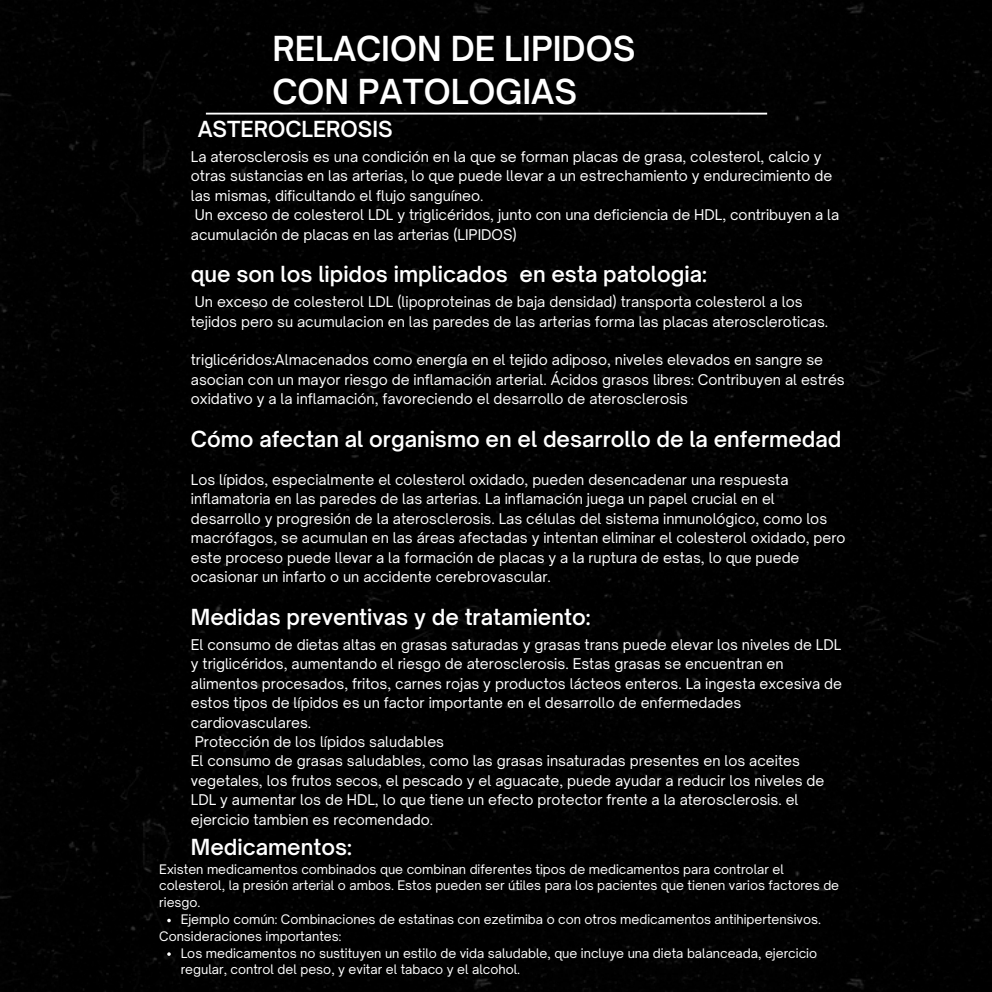
<style>
.page{position:relative;width:992px;height:992px;background:#000}
.page>*{position:absolute;margin:0;border:0;box-sizing:border-box;transform-origin:0 0}
.t1{font:600 33px/42.5px "Open Sauce One";color:#fff}
.t2{font:600 21.25px "Open Sauce One";color:#fff}
.t3{font:14.25px/19.5px "Open Sauce One";color:#fff}
.t4{font:12.5px/16.8px "Open Sauce One";color:#fff}
</style>
<div class="page">
<hr style="left:206px;top:113px;width:561px;height:2px;background:#fff">
<svg style="left:167px;top:919px;width:4px;height:3px"></svg>
<svg style="left:167px;top:952px;width:4px;height:4px"></svg>
<p class="t1" style="left:272px;top:27px;width:365px">RELACION DE LIPIDOS<br>CON PATOLOGIAS</p>
<h1 class="t2" style="left:198px;top:116px;width:197px">ASTEROCLEROSIS</h1>
<h2 class="t3" style="left:191px;top:147px;width:650px">La aterosclerosis es una condición en la que se forman placas de grasa, colesterol, calcio y otras sustancias en las arterias, lo que puede llevar a un estrechamiento y endurecimiento de las mismas, dificultando el flujo sanguíneo.<br>Un exceso de colesterol LDL y triglicéridos, junto con una deficiencia de HDL, contribuyen a la acumulación de placas en las arterias (LIPIDOS)</h2>
<h4 class="t2" style="left:191px;top:261px;width:518px">que son los lipidos implicados en esta patologia:</h4>
<h3 class="t3" style="left:191px;top:292px;width:639px">Un exceso de colesterol LDL (lipoproteinas de baja densidad) transporta colesterol a los tejidos pero su acumulacion en las paredes de las arterias forma las placas ateroscleroticas.</h3>
<h4 class="t3" style="left:191px;top:350px;width:655px">triglicéridos:Almacenados como energía en el tejido adiposo, niveles elevados en sangre se asocian con un mayor riesgo de inflamación arterial. Ácidos grasos libres: Contribuyen al estrés oxidativo y a la inflamación, favoreciendo el desarrollo de aterosclerosis</h4>
<h4 class="t2" style="left:191px;top:426px;width:652px">Cómo afectan al organismo en el desarrollo de la enfermedad</h4>
<h3 class="t3" style="left:191px;top:470px;width:656px">Los lípidos, especialmente el colesterol oxidado, pueden desencadenar una respuesta inflamatoria en las paredes de las arterias. La inflamación juega un papel crucial en el desarrollo y progresión de la aterosclerosis. Las células del sistema inmunológico, como los macrófagos, se acumulan en las áreas afectadas y intentan eliminar el colesterol oxidado, pero este proceso puede llevar a la formación de placas y a la ruptura de estas, lo que puede ocasionar un infarto o un accidente cerebrovascular.</h3>
<h4 class="t2" style="left:191px;top:604px;width:401px">Medidas preventivas y de tratamiento:</h4>
<h3 class="t3" style="left:191px;top:635px;width:653px">El consumo de dietas altas en grasas saturadas y grasas trans puede elevar los niveles de LDL y triglicéridos, aumentando el riesgo de aterosclerosis. Estas grasas se encuentran en alimentos procesados, fritos, carnes rojas y productos lácteos enteros. La ingesta excesiva de estos tipos de lípidos es un factor importante en el desarrollo de enfermedades cardiovasculares.<br>Protección de los lípidos saludables<br>El consumo de grasas saludables, como las grasas insaturadas presentes en los aceites vegetales, los frutos secos, el pescado y el aguacate, puede ayudar a reducir los niveles de LDL y aumentar los de HDL, lo que tiene un efecto protector frente a la aterosclerosis. el ejercicio tambien es recomendado.</h3>
<h4 class="t2" style="left:191px;top:833px;width:163px">Medicamentos:</h4>
<h3 class="t4" style="left:159px;top:860px;width:681px">Existen medicamentos combinados que combinan diferentes tipos de medicamentos para controlar el colesterol, la presión arterial o ambos. Estos pueden ser útiles para los pacientes que tienen varios factores de riesgo.</h3>
<p class="t4" style="left:181px;top:911px;width:642px">Ejemplo común: Combinaciones de estatinas con ezetimiba o con otros medicamentos antihipertensivos.</p>
<p class="t4" style="left:159px;top:928px;width:184px">Consideraciones importantes:</p>
<p class="t4" style="left:181px;top:944px;width:638px">Los medicamentos no sustituyen un estilo de vida saludable, que incluye una dieta balanceada, ejercicio regular, control del peso, y evitar el tabaco y el alcohol.</p>
</div>
